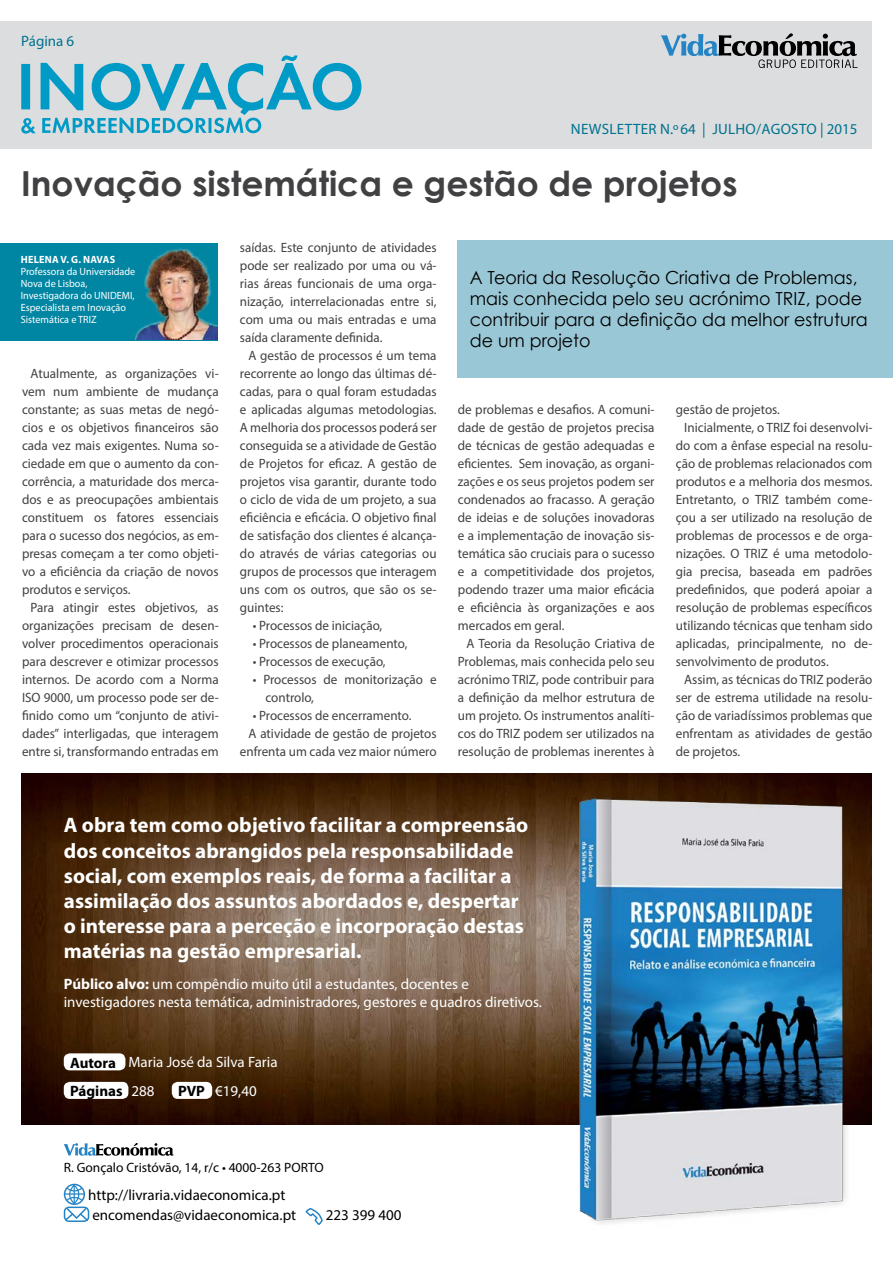
<style>
.page{position:relative;width:893px;height:1263px;background:#fff}
.page>*{position:absolute;margin:0;border:0;box-sizing:border-box;transform-origin:0 0}
.t1{font:700 34.5px "Century Gothic";color:#414042}
.t2{font:700 21px/25.2px "Myriad Pro";color:#fff}
.t3{font:18px/21px "Century Gothic";color:#000}
.t4{font:15px/18px "Myriad Pro";color:#fff}
.t5{font:15px/20px "Myriad Pro";color:#000}
.t6{font:15px "Myriad Pro";letter-spacing:.02em;color:#00728f}
.t7{font:13.5px/18px "Myriad Pro";color:#414042;text-align:justify}
.t8{font:13.5px "Myriad Pro";color:#000}
.t9{font:10.5px/12px "Myriad Pro";color:#fff}
.t10{font:700 10.5px "Myriad Pro";letter-spacing:.02em;color:#fff}
.s1{font-weight:700}
.s2{font-weight:700;color:#000}
</style>
<div class="page">
<div style="left:0;top:21px;width:872px;height:128px;background:#dcddde"></div>
<svg style="left:661px;top:33px;width:196px;height:35px"></svg>
<svg style="left:21px;top:55px;width:340px;height:79px"></svg>
<div style="left:457px;top:240px;width:436px;height:138px;background:#9ac7d6"></div>
<div style="left:0;top:243px;width:217px;height:97px;background:#0086a2"></div>
<img style="left:136px;top:247px;width:82px;height:93px">
<img style="left:21px;top:774px;width:532px;height:351px">
<svg style="left:64px;top:1143px;width:110px;height:13px"></svg>
<svg style="left:64px;top:1184px;width:26px;height:38px"></svg>
<svg style="left:305px;top:1208px;width:18px;height:17px"></svg>
<img style="left:553px;top:774px;width:319px;height:450px">
<div style="left:64px;top:1053px;width:61px;height:17px;background:#fff;border-radius:6px"></div>
<div style="left:64px;top:1082px;width:64px;height:17px;background:#fff;border-radius:6px"></div>
<div style="left:172px;top:1082px;width:40px;height:17px;background:#fff;border-radius:6px"></div>
<p class="t6" style="left:21px;top:32px;width:55px">Página 6</p>
<p class="t6" style="left:571px;top:120px;width:288px">NEWSLETTER N.º64 | JULHO/AGOSTO | 2015</p>
<h1 class="t1" style="left:21px;top:162px;width:718px">Inovação sistemática e gestão de projetos</h1>
<p class="t10" style="left:21px;top:253px;width:96px">HELENA V. G. NAVAS</p>
<p class="t9" style="left:21px;top:266px;width:116px">Professora da Universidade<br>Nova de Lisboa,<br>Investigadora do UNIDEMI,<br>Especialista em Inovação<br>Sistemática e TRIZ</p>
<p class="t7" style="left:22px;top:364px;width:198px;text-indent:9px">Atualmente, as organizações vi&shy;vem num ambiente de mudança constante; as suas metas de negó&shy;cios e os objetivos financeiros são cada vez mais exigentes. Numa so&shy;ciedade em que o aumento da con&shy;corrência, a maturidade dos merca&shy;dos e as preocupações ambientais constituem os fatores essenciais para o sucesso dos negócios, as em&shy;presas começam a ter como objeti&shy;vo a eficiência da criação de novos produtos e serviços.</p>
<p class="t7" style="left:22px;top:598px;width:198px;text-indent:8px">Para atingir estes objetivos, as organizações precisam de desen&shy;volver procedimentos operacionais para descrever e otimizar processos internos. De acordo com a Norma ISO 9000, um processo pode ser de&shy;finido como um “conjunto de ativi&shy;dades” interligadas, que interagem entre si, transformando entradas em</p>
<p class="t7" style="left:240px;top:238px;width:198px">saídas. Este conjunto de atividades pode ser realizado por uma ou vá&shy;rias áreas funcionais de uma orga&shy;nização, interrelacionadas entre si, com uma ou mais entradas e uma saída claramente definida.</p>
<p class="t7" style="left:240px;top:346px;width:198px;text-indent:8px">A gestão de processos é um tema recorrente ao longo das últimas dé&shy;cadas, para o qual foram estudadas e aplicadas algumas metodologias.<br>A melhoria dos processos poderá ser conseguida se a atividade de Gestão de Projetos for eficaz. A gestão de projetos visa garantir, durante todo o ciclo de vida de um projeto, a sua eficiência e eficácia. O objetivo final de satisfação dos clientes é alcança&shy;do através de várias categorias ou grupos de processos que interagem uns com os outros, que são os se&shy;guintes:</p>
<p class="t7" style="left:253px;top:616px;width:131px">• Processos de iniciação,</p>
<p class="t7" style="left:253px;top:634px;width:156px">• Processos de planeamento,</p>
<p class="t7" style="left:253px;top:652px;width:134px">• Processos de execução,</p>
<p class="t7" style="left:265px;top:670px;width:173px;text-indent:-13px">• Processos de monitorização e controlo,</p>
<p class="t7" style="left:253px;top:706px;width:160px">• Processos de encerramento.</p>
<p class="t7" style="left:248px;top:724px;width:190px">A atividade de gestão de projetos</p>
<p class="t7" style="left:240px;top:742px;width:198px">enfrenta um cada vez maior número</p>
<h3 class="t3" style="left:470px;top:267px;width:399px">A Teoria da Resolução Criativa de Problemas, mais conhecida pelo seu acrónimo TRIZ, pode contribuir para a definição da melhor estrutura de um projeto</h3>
<p class="t7" style="left:458px;top:400px;width:198px">de problemas e desafios. A comuni&shy;dade de gestão de projetos precisa de técnicas de gestão adequadas e eficientes. Sem inovação, as organi&shy;zações e os seus projetos podem ser condenados ao fracasso. A geração de ideias e de soluções inovadoras e a implementação de inovação sis&shy;temática são cruciais para o sucesso e a competitividade dos projetos, podendo trazer uma maior eficácia e eficiência às organizações e aos mercados em geral.</p>
<p class="t7" style="left:458px;top:634px;width:198px;text-indent:8px">A Teoria da Resolução Criativa de Problemas, mais conhecida pelo seu acrónimo TRIZ, pode contribuir para a definição da melhor estrutura de um projeto. Os instrumentos analíti&shy;cos do TRIZ podem ser utilizados na resolução de problemas inerentes à</p>
<p class="t7" style="left:676px;top:400px;width:106px">gestão de projetos.</p>
<p class="t7" style="left:684px;top:418px;width:190px">Inicialmente, o TRIZ foi desenvolvi-</p>
<p class="t7" style="left:676px;top:436px;width:198px">do com a ênfase especial na resolu-</p>
<p class="t7" style="left:676px;top:454px;width:198px">ção de problemas relacionados com</p>
<p class="t7" style="left:676px;top:472px;width:198px">produtos e a melhoria dos mesmos.</p>
<p class="t7" style="left:676px;top:490px;width:198px">Entretanto, o TRIZ também come-</p>
<p class="t7" style="left:676px;top:508px;width:198px">çou a ser utilizado na resolução de</p>
<p class="t7" style="left:676px;top:526px;width:198px">problemas de processos e de orga-</p>
<p class="t7" style="left:676px;top:544px;width:198px">nizações. O TRIZ é uma metodolo-</p>
<p class="t7" style="left:676px;top:562px;width:198px">gia precisa, baseada em padrões</p>
<p class="t7" style="left:676px;top:580px;width:198px">predefinidos, que poderá apoiar a</p>
<p class="t7" style="left:676px;top:598px;width:198px">resolução de problemas específicos</p>
<p class="t7" style="left:676px;top:616px;width:198px">utilizando técnicas que tenham sido</p>
<p class="t7" style="left:676px;top:634px;width:198px">aplicadas, principalmente, no de-</p>
<p class="t7" style="left:676px;top:652px;width:154px">senvolvimento de produtos.</p>
<p class="t7" style="left:684px;top:670px;width:190px">Assim, as técnicas do TRIZ poderão</p>
<p class="t7" style="left:676px;top:688px;width:198px">ser de estrema utilidade na resolu-</p>
<p class="t7" style="left:676px;top:706px;width:198px">ção de variadíssimos problemas que</p>
<p class="t7" style="left:676px;top:724px;width:198px">enfrentam as atividades de gestão</p>
<p class="t7" style="left:676px;top:742px;width:66px">de projetos.</p>
<p class="t2" style="left:64px;top:812px;width:466px">A obra tem como objetivo facilitar a compreensão dos conceitos abrangidos pela responsabilidade social, com exemplos reais, de forma a facilitar a assimilação dos assuntos abordados e, despertar o interesse para a perceção e incorporação destas matérias na gestão empresarial.</p>
<p class="t4" style="left:64px;top:975px;width:480px"><span class="s1">Público alvo:</span> um compêndio muito útil a estudantes, docentes e investigadores nesta temática, administradores, gestores e quadros diretivos.</p>
<p class="t4" style="left:70px;top:1048px;width:209px;line-height:28.7px"><span class="s2">Autora</span> Maria José da Silva Faria<br><span class="s2">Páginas</span> 288</p>
<p class="t4" style="left:178px;top:1081px;width:80px"><span class="s2">PVP</span> €19,40</p>
<p class="t8" style="left:64px;top:1159px;width:261px">R. Gonçalo Cristóvão, 14, r/c • 4000-263 PORTO</p>
<p class="t5" style="left:88px;top:1185px;width:209px">http://livraria.vidaeconomica.pt encomendas@vidaeconomica.pt</p>
<p class="t5" style="left:326px;top:1205px;width:77px">223 399 400</p>
</div>
